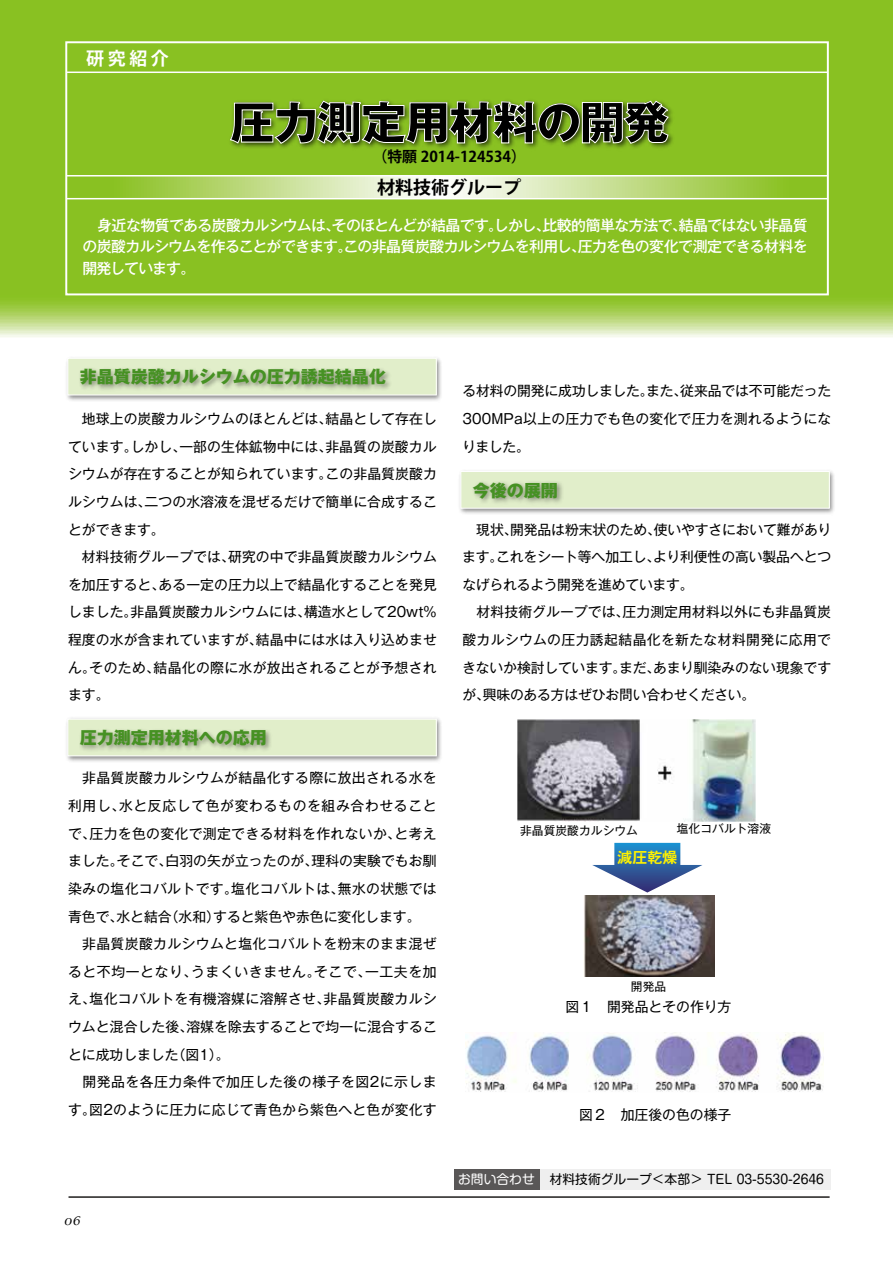
<style>
.page{position:relative;width:893px;height:1263px;background:#fff}
.page>*{position:absolute;margin:0;border:0;box-sizing:border-box;transform-origin:0 0}
.t1{font:800 44.7px "Gothic MB101 Pro";letter-spacing:-.02em;color:#000}
.t2{font:700 18px "Koz Go Pro";color:#000}
.t3{font:700 18px "Koz Go Pro";color:#fff}
.t4{font:800 16.95px "Gothic MB101 Pro";color:#469123}
.t5{font:500 14.85px/21.3px "Gothic MB101 Pro";letter-spacing:-.04em;color:#fff;text-align:justify}
.t6{font:700 14.85px "Koz Go Pro";color:#000}
.t7{font:700 14.85px "Gothic MB101 Pro De";color:#fff100}
.t8{font:13.8px/27.6px "Gothic MB101 Pro";letter-spacing:.005em;color:#000}
.t9{font:13.8px/27.6px "Gothic MB101 Pro";letter-spacing:.025em;color:#000}
.t10{font:12.75px "Shin M Go Pro";color:#000}
.t11{font:11.7px "Gothic MB101 Pro";letter-spacing:.01em;color:#000}
.s1{color:#fff}
</style>
<div class="page">
<hr style="left:69px;top:1196px;width:761px;height:2px;background:#1f1e1d">
<svg style="left:0;top:0;width:893px;height:337px;background:#90c42f"></svg>
<img style="left:66px;top:358px;width:375px;height:43px">
<div style="left:68px;top:358px;width:368px;height:37px;background:#e1eeca"></div>
<div style="left:68px;top:358px;width:368px;height:37px;border:1px solid #fff"></div>
<img style="left:76px;top:368px;width:319px;height:28px">
<img style="left:226px;top:96px;width:451px;height:62px">
<svg style="left:230px;top:101px;width:439px;height:43px;background:#728f3d"></svg>
<svg style="left:68px;top:176px;width:762px;height:23px;background:#c1dc89"></svg>
<hr style="left:66px;top:72px;width:762px;height:1px;background:#fff">
<hr style="left:66px;top:198px;width:762px;height:1px;background:#fff">
<hr style="left:66px;top:175px;width:762px;height:1px;background:#fff">
<div style="left:65px;top:41px;width:764px;height:254px;border:2px solid #fff"></div>
<img style="left:66px;top:718px;width:375px;height:44px">
<div style="left:68px;top:719px;width:368px;height:37px;background:#e1eeca"></div>
<div style="left:68px;top:719px;width:368px;height:37px;border:1px solid #fff"></div>
<img style="left:76px;top:730px;width:200px;height:27px">
<img style="left:459px;top:471px;width:375px;height:43px">
<div style="left:461px;top:471px;width:368px;height:37px;background:#e1eeca"></div>
<div style="left:461px;top:471px;width:368px;height:37px;border:1px solid #fff"></div>
<img style="left:469px;top:482px;width:97px;height:27px">
<img style="left:518px;top:720px;width:237px;height:102px">
<img style="left:584px;top:895px;width:131px;height:81px">
<img style="left:466px;top:1032px;width:358px;height:60px">
<div style="left:505px;top:1169px;width:325px;height:21px;background:#efefef"></div>
<div style="left:454px;top:1169px;width:86px;height:21px;background:#595757"></div>
<svg style="left:592px;top:843px;width:110px;height:49px"></svg>
<h2 class="t3" style="left:85px;top:47px;width:84px">研究紹介</h2>
<h1 class="t1" style="left:229px;top:85px;width:440px">圧力測定用材料の開発</h1>
<p class="t6" style="left:371px;top:147px;width:155px">（特願 2014-124534）</p>
<h2 class="t2" style="left:376px;top:176px;width:145px">材料技術グループ</h2>
<p class="t5" style="left:81px;top:213px;width:727px">　身近な物質である炭酸カルシウムは、そのほとんどが結晶です。しかし、比較的簡単な方法で、結晶ではない非晶質の炭酸カルシウムを作ることができます。この非晶質炭酸カルシウムを利用し、圧力を色の変化で測定できる材料を開発しています。</p>
<p class="t4" style="left:79px;top:363px;width:308px">非晶質炭酸カルシウムの圧力誘起結晶化</p>
<p class="t8" style="left:67px;top:403px;width:370px">　地球上の炭酸カルシウムのほとんどは、結晶として存在しています。しかし、一部の生体鉱物中には、非晶質の炭酸カルシウムが存在することが知られています。この非晶質炭酸カルシウムは、二つの水溶液を混ぜるだけで簡単に合成することができます。<br>　材料技術グループでは、研究の中で非晶質炭酸カルシウムを加圧すると、ある一定の圧力以上で結晶化することを発見しました。非晶質炭酸カルシウムには、構造水として20wt%程度の水が含まれていますが、結晶中には水は入り込めません。そのため、結晶化の際に水が放出されることが予想されます。</p>
<p class="t4" style="left:79px;top:724px;width:189px">圧力測定用材料への応用</p>
<p class="t9" style="left:67px;top:762px;width:370px">　非晶質炭酸カルシウムが結晶化する際に放出される水を利用し、水と反応して色が変わるものを組み合わせることで、圧力を色の変化で測定できる材料を作れないか、と考えました。そこで、白羽の矢が立ったのが、理科の実験でもお馴染みの塩化コバルトです。塩化コバルトは、無水の状態では青色で、水と結合（水和）すると紫色や赤色に変化します。　非晶質炭酸カルシウムと塩化コバルトを粉末のまま混ぜると不均一となり、うまくいきません。そこで、一工夫を加え、塩化コバルトを有機溶媒に溶解させ、非晶質炭酸カルシウムと混合した後、溶媒を除去することで均一に混合することに成功しました（図1）。<br>　開発品を各圧力条件で加圧した後の様子を図2に示します。図2のように圧力に応じて青色から紫色へと色が変化す</p>
<p class="t8" style="left:461px;top:375px;width:370px;text-align:justify">る材料の開発に成功しました。また、従来品では不可能だった300MPa以上の圧力でも色の変化で圧力を測れるようになりました。</p>
<p class="t4" style="left:472px;top:476px;width:87px">今後の展開</p>
<p class="t8" style="left:461px;top:514px;width:371px">　現状、開発品は粉末状のため、使いやすさにおいて難があります。これをシート等へ加工し、より利便性の高い製品へとつなげられるよう開発を進めています。<br>　材料技術グループでは、圧力測定用材料以外にも非晶質炭酸カルシウムの圧力誘起結晶化を新たな材料開発に応用できないか検討しています。まだ、あまり馴染みのない現象ですが、興味のある方はぜひお問い合わせください。</p>
<p class="t11" style="left:519px;top:820px;width:119px">非晶質炭酸カルシウム</p>
<p class="t11" style="left:676px;top:819px;width:96px">塩化コバルト溶液</p>
<p class="t7" style="left:616px;top:845px;width:61px">減圧乾燥</p>
<p class="t11" style="left:630px;top:977px;width:37px">開発品</p>
<p class="t8" style="left:565px;top:991px;width:167px">図１　開発品とその作り方</p>
<p class="t8" style="left:578px;top:1099px;width:154px">図２　加圧後の色の様子</p>
<p class="t10" style="left:457px;top:1168px;width:367px"><span class="s1">お問い合わせ</span> 材料技術グループ＜本部＞ TEL 03-5530-2646</p>
</div>
